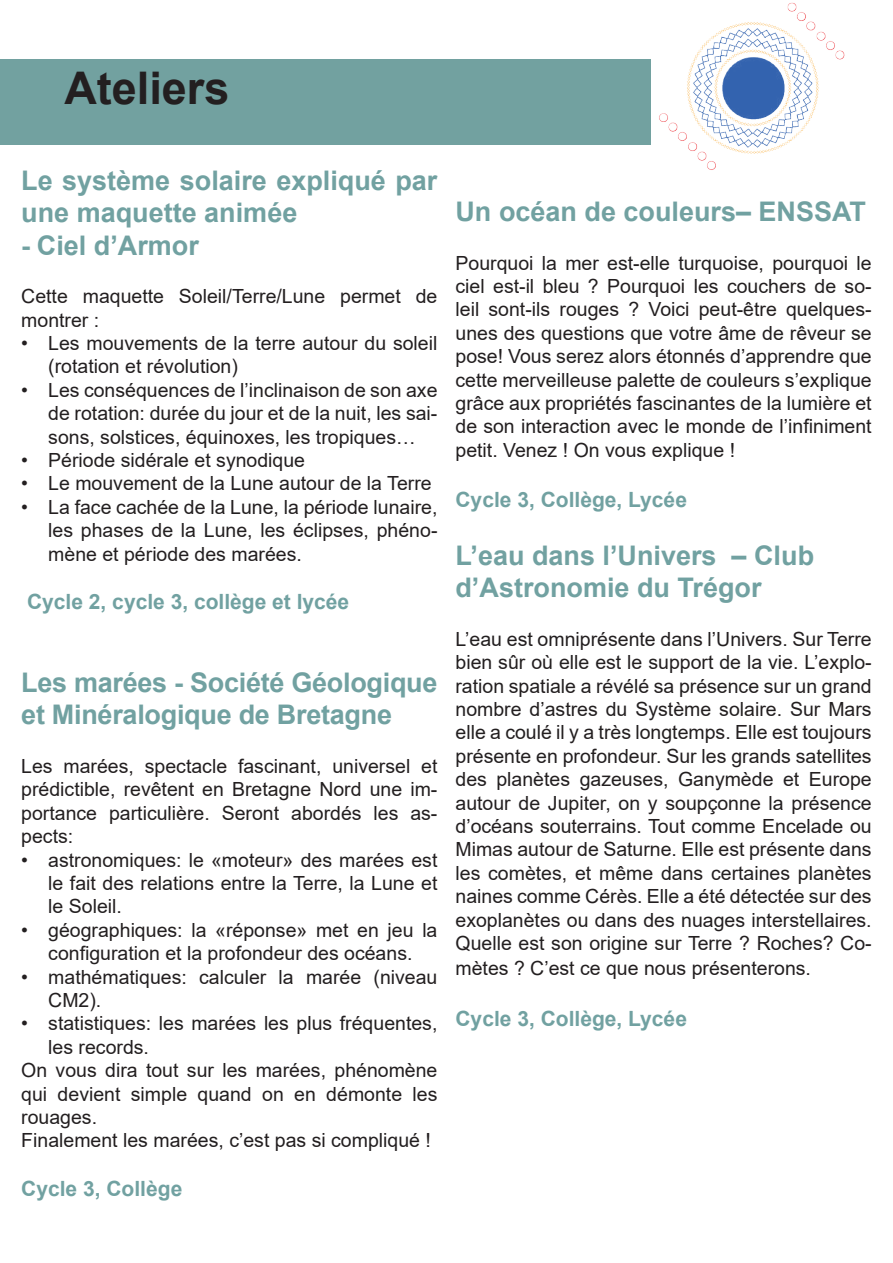
<style>
.page{position:relative;width:893px;height:1263px;background:#fff}
.page>*{position:absolute;margin:0;border:0;box-sizing:border-box;transform-origin:0 0}
.t1{font:700 45px "Arial";color:#231f20}
.t2{font:700 27px/32.4px "Arial";color:#71a1a1}
.t3{font:700 21px "Arial";color:#71a1a1}
.t4{font:19.5px/23.4px "Arial";color:#231f20;text-align:justify}
</style>
<div class="page">
<div style="left:0;top:60px;width:651px;height:85px;background:#72a1a0"></div>
<img style="left:638px;top:2px;width:207px;height:168px">
<h1 class="t1" style="left:64px;top:56px;width:167px">Ateliers</h1>
<h2 class="t2" style="left:21px;top:164px;width:418px">Le système solaire expliqué par une maquette animée</h2>
<h2 class="t2" style="left:21px;top:229px;width:179px">- Ciel d’Armor</h2>
<p class="t4" style="left:21px;top:284px;width:418px">Cette maquette Soleil/Terre/Lune permet de montrer :</p>
<p class="t4" style="left:48px;top:331px;width:391px;text-indent:-27px">• Les mouvements de la terre autour du soleil (rotation et révolution)</p>
<p class="t4" style="left:48px;top:378px;width:391px;text-indent:-27px">• Les conséquences de l’inclinaison de son axe de rotation: durée du jour et de la nuit, les sai&shy;sons, solstices, équinoxes, les tropiques…</p>
<p class="t4" style="left:21px;top:448px;width:285px">• Période sidérale et synodique</p>
<p class="t4" style="left:21px;top:472px;width:412px">• Le mouvement de la Lune autour de la Terre</p>
<p class="t4" style="left:48px;top:495px;width:391px;text-indent:-27px">• La face cachée de la Lune, la période lunaire, les phases de la Lune, les éclipses, phéno&shy;mène et période des marées.</p>
<p class="t3" style="left:27px;top:587px;width:324px">Cycle 2, cycle 3, collège et lycée</p>
<h2 class="t2" style="left:21px;top:667px;width:418px">Les marées - Société Géologique et Minéralogique de Bretagne</h2>
<p class="t4" style="left:21px;top:754px;width:418px">Les marées, spectacle fascinant, universel et prédictible, revêtent en Bretagne Nord une im&shy;portance particulière. Seront abordés les as&shy;pects:</p>
<p class="t4" style="left:48px;top:848px;width:391px;text-indent:-27px">• astronomiques: le «moteur» des marées est le fait des relations entre la Terre, la Lune et le Soleil.</p>
<p class="t4" style="left:21px;top:918px;width:418px;text-align:center">• géographiques: la «réponse» met en jeu la configuration et la profondeur des océans.</p>
<p class="t4" style="left:48px;top:965px;width:391px;text-indent:-27px">• mathématiques: calculer la marée (niveau<br>CM2).</p>
<p class="t4" style="left:21px;top:1012px;width:418px">• statistiques: les marées les plus fréquentes,</p>
<p class="t4" style="left:48px;top:1035px;width:102px">les records.</p>
<p class="t4" style="left:21px;top:1058px;width:418px">On vous dira tout sur les marées, phénomène</p>
<p class="t4" style="left:21px;top:1082px;width:418px">qui devient simple quand on en démonte les</p>
<p class="t4" style="left:21px;top:1105px;width:77px">rouages.</p>
<p class="t4" style="left:21px;top:1129px;width:411px">Finalement les marées, c’est pas si compliqué !</p>
<p class="t3" style="left:21px;top:1174px;width:163px">Cycle 3, Collège</p>
<h2 class="t2" style="left:455px;top:196px;width:412px">Un océan de couleurs– ENSSAT</h2>
<p class="t4" style="left:455px;top:251px;width:418px">Pourquoi la mer est-elle turquoise, pourquoi le ciel est-il bleu ? Pourquoi les couchers de so&shy;leil sont-ils rouges ? Voici peut-être quelques&shy;unes des questions que votre âme de rêveur se pose! Vous serez alors étonnés d’apprendre que cette merveilleuse palette de couleurs s’explique grâce aux propriétés fascinantes de la lumière et de son interaction avec le monde de l’infiniment petit. Venez ! On vous explique !</p>
<p class="t3" style="left:455px;top:485px;width:233px">Cycle 3, Collège, Lycée</p>
<h2 class="t2" style="left:455px;top:539px;width:360px">L’eau dans l’Univers – Club d’Astronomie du Trégor</h2>
<p class="t4" style="left:455px;top:627px;width:418px">L’eau est omniprésente dans l’Univers. Sur Terre bien sûr où elle est le support de la vie. L’explo&shy;ration spatiale a révélé sa présence sur un grand nombre d’astres du Système solaire. Sur Mars elle a coulé il y a très longtemps. Elle est toujours présente en profondeur. Sur les grands satellites des planètes gazeuses, Ganymède et Europe autour de Jupiter, on y soupçonne la présence d’océans souterrains. Tout comme Encelade ou Mimas autour de Saturne. Elle est présente dans les comètes, et même dans certaines planètes naines comme Cérès. Elle a été détectée sur des exoplanètes ou dans des nuages interstellaires.<br>Quelle est son origine sur Terre ? Roches? Co-</p>
<p class="t4" style="left:455px;top:956px;width:357px">mètes ? C’est ce que nous présenterons.</p>
<p class="t3" style="left:455px;top:1003px;width:233px">Cycle 3, Collège, Lycée</p>
</div>
